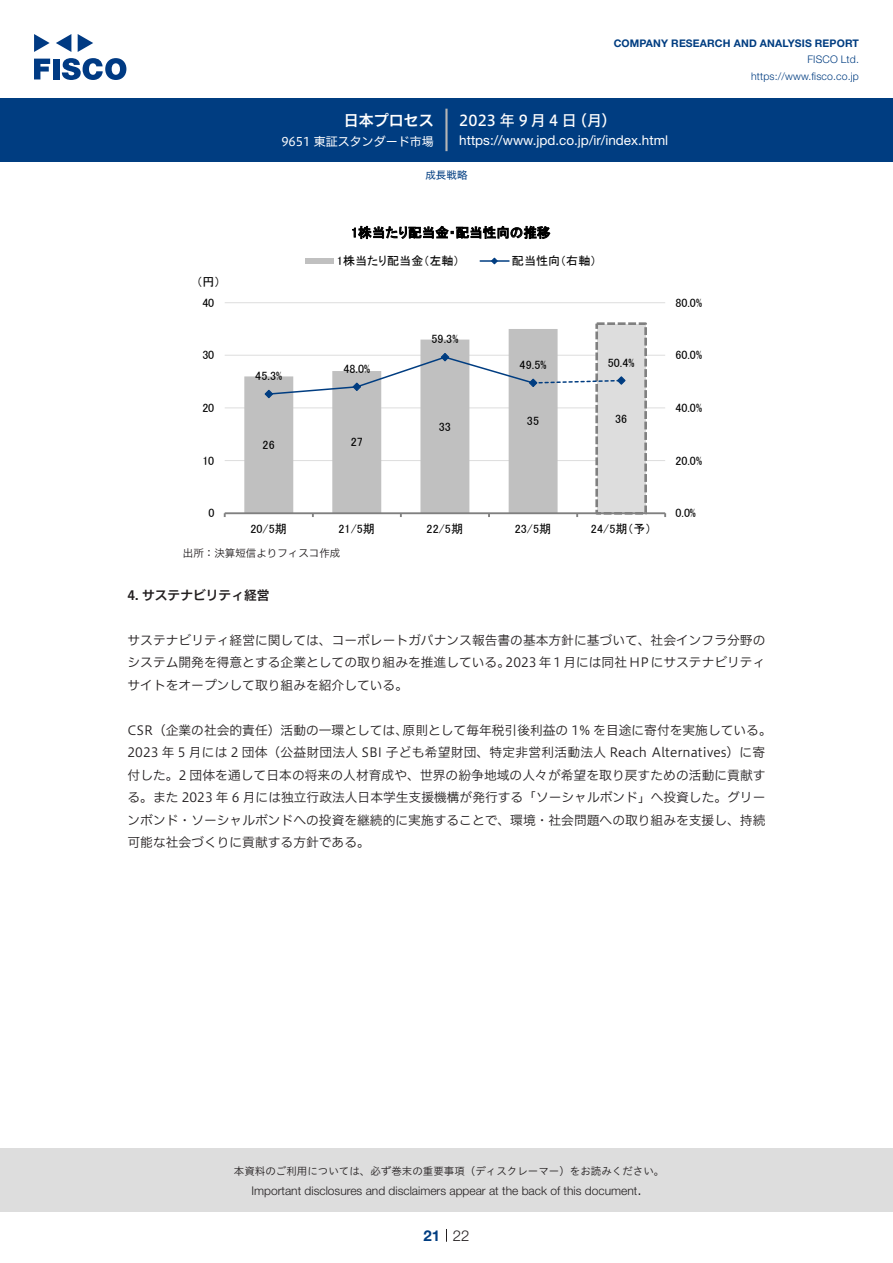
<style>
.page{position:relative;width:893px;height:1263px;background:#fff}
.page>*{position:absolute;margin:0;border:0;box-sizing:border-box;transform-origin:0 0}
.t1{font:15px "Hiragino UD Sans F Std N W5";letter-spacing:.215em;color:#fff}
.t2{font:15px "Hiragino UD Sans F Std N W6";color:#fff}
.t3{font:300 15px "Helvetica Neue LT Std";color:#231f20}
.t4{font:700 15px "Helvetica Neue LT Std";color:#003d81}
.t5{font:13.5px "Helvetica Neue LT Std";color:#fff}
.t6{font:13.5px "MS P Gothic";color:#000}
.t7{font:12.75px/22.5px "Hiragino UD Sans F Std N W3";color:#231f20}
.t8{font:12.75px "Hiragino UD Sans F Std N W6";color:#231f20}
.t9{font:12px "MS P Gothic";letter-spacing:.005em;color:#000}
.t10{font:300 12px "Helvetica Neue LT Std";color:#231f20}
.t11{font:12px "Hiragino UD Sans F Std N W4";color:#fff}
.t12{font:10.5px "Hiragino UD Sans Std W3";color:#231f20}
.t13{font:700 10.5px "Helvetica Neue LT Std";letter-spacing:.015em;color:#003d81}
.t14{font:300 10.5px/16.5px "Helvetica Neue LT Std";letter-spacing:.015em;color:#003d81;text-align:right}
.t15{font:10.5px "Hiragino UD Sans F Std N W3";color:#231f20}
.t16{font:10.5px "Hiragino UD Sans F Std N W4";color:#003d81}
</style>
<div class="page">
<div style="left:0;top:1148px;width:893px;height:64px;background:#ddd"></div>
<svg style="left:34px;top:59px;width:16px;height:20px"></svg>
<div style="left:53px;top:59px;width:6px;height:20px;background:#003a83"></div>
<svg style="left:62px;top:58px;width:64px;height:22px"></svg>
<svg style="left:34px;top:34px;width:16px;height:18px"></svg>
<svg style="left:78px;top:34px;width:15px;height:18px"></svg>
<svg style="left:56px;top:34px;width:15px;height:18px"></svg>
<div style="left:0;top:98px;width:893px;height:64px;background:#003d81"></div>
<hr style="left:445px;top:109px;width:3px;height:42px;background:#b5b5b6">
<svg style="left:446px;top:1229px;width:1px;height:13px"></svg>
<hr style="left:225px;top:460px;width:440px;height:1px;background:#ddd">
<hr style="left:225px;top:407px;width:440px;height:1px;background:#ddd">
<hr style="left:225px;top:355px;width:440px;height:1px;background:#ddd">
<hr style="left:225px;top:302px;width:440px;height:1px;background:#ddd">
<div style="left:597px;top:324px;width:49px;height:189px;background:#ddd"></div>
<div style="left:595px;top:322px;width:52px;height:193px;border:3px dashed #808080"></div>
<svg style="left:244px;top:329px;width:314px;height:183px;fill:#c0c0c0"></svg>
<hr style="left:225px;top:512px;width:440px;height:2px;background:#808080">
<svg style="left:264px;top:352px;width:362px;height:47px"></svg>
<div style="left:305px;top:258px;width:29px;height:6px;background:#c0c0c0"></div>
<hr style="left:480px;top:260px;width:29px;height:2px;background:#003d81">
<svg style="left:490px;top:257px;width:8px;height:8px"></svg>
<p class="t2" style="left:344px;top:109px;width:92px">日本プロセス</p>
<p class="t11" style="left:281px;top:132px;width:154px">9651 東証スタンダード市場</p>
<p class="t13" style="left:614px;top:37px;width:247px">COMPANY RESEARCH AND ANALYSIS REPORT</p>
<p class="t14" style="left:751px;top:51px;width:109px">FISCO Ltd. https://www.fisco.co j p.</p>
<p class="t1" style="left:459px;top:109px;width:119px">2023年9月4日</p>
<p class="t1" style="left:572px;top:109px;width:46px">（月(</p>
<p class="t5" style="left:459px;top:132px;width:210px">https://www.jpd.co j p. /i r/ index.html</p>
<p class="t16" style="left:425px;top:167px;width:43px">成長戦略</p>
<p class="t6" style="left:351px;top:226px;width:201px">1株当たり配当金・配当性向の推移</p>
<p class="t9" style="left:512px;top:255px;width:86px">配当性向（右軸(</p>
<p class="t9" style="left:337px;top:255px;width:124px">1株当たり配当金（左軸）</p>
<p class="t9" style="left:196px;top:275px;width:26px">円（ (</p>
<p class="t9" style="left:202px;top:296px;width:13px">40</p>
<p class="t9" style="left:676px;top:296px;width:28px">80.0%</p>
<p class="t9" style="left:431px;top:333px;width:28px">59.3%</p>
<p class="t9" style="left:202px;top:349px;width:13px">30</p>
<p class="t9" style="left:255px;top:370px;width:28px">45.3%</p>
<p class="t9" style="left:343px;top:363px;width:28px">48.0%</p>
<p class="t9" style="left:520px;top:359px;width:28px">49.5%</p>
<p class="t9" style="left:608px;top:356px;width:28px">50.4%</p>
<p class="t9" style="left:676px;top:349px;width:28px">60.0%</p>
<p class="t9" style="left:202px;top:402px;width:13px">20</p>
<p class="t9" style="left:676px;top:402px;width:28px">40.0%</p>
<p class="t9" style="left:439px;top:420px;width:14px">33</p>
<p class="t9" style="left:527px;top:415px;width:14px">35</p>
<p class="t9" style="left:615px;top:412px;width:14px">36</p>
<p class="t9" style="left:263px;top:439px;width:14px">26</p>
<p class="t9" style="left:351px;top:436px;width:14px">27</p>
<p class="t9" style="left:202px;top:454px;width:13px">10</p>
<p class="t9" style="left:676px;top:454px;width:28px">20.0%</p>
<p class="t9" style="left:208px;top:507px;width:8px">0</p>
<p class="t9" style="left:676px;top:507px;width:22px">0.0%</p>
<p class="t9" style="left:250px;top:522px;width:38px">20/5期</p>
<p class="t9" style="left:338px;top:522px;width:38px">21/5期</p>
<p class="t9" style="left:427px;top:522px;width:38px">22/5期</p>
<p class="t9" style="left:515px;top:522px;width:38px">23/5期</p>
<p class="t9" style="left:591px;top:522px;width:62px">24/5期予（ (</p>
<p class="t15" style="left:183px;top:545px;width:159px">出所：決算短信よりフィスコ作成</p>
<p class="t8" style="left:128px;top:585px;width:144px">4. サステナビリティ経営</p>
<p class="t7" style="left:128px;top:628px;width:639px;text-align:right">サステナビリティ経営に関しては、コーポレートガバナンス報告書の基本方針に基づいて、社会インフラ分野の<br>2023 年 1 月には同社 HP にサステナビリティ</p>
<p class="t7" style="left:128px;top:650px;width:384px">システム開発を得意とする企業としての取り組みを推進している。サイトをオープンして取り組みを紹介している。</p>
<p class="t7" style="left:403px;top:718px;width:371px">原則として毎年税引後利益の 1% を目途に寄付を実施している。</p>
<p class="t7" style="left:128px;top:718px;width:639px">CSR（企業の社会的責任）活動の一環としては、<br>2023 年 5 月には 2 団体（公益財団法人 SBI 子ども希望財団、特定非営利活動法人 Reach Alternatives）に寄付した。2 団体を通して日本の将来の人材育成や、世界の紛争地域の人々が希望を取り戻すための活動に貢献する。また 2023 年 6 月には独立行政法人日本学生支援機構が発行する「ソーシャルボンド」へ投資した。グリーンボンド・ソーシャルボンドへの投資を継続的に実施することで、環境・社会問題への取り組みを支援し、持続可能な社会づくりに貢献する方針である。</p>
<p class="t12" style="left:234px;top:1163px;width:432px">本資料のご利用については、必ず巻末の重要事項（ディスクレーマー）をお読みください。</p>
<p class="t3" style="left:637px;top:1180px;width:6px">.</p>
<p class="t10" style="left:251px;top:1183px;width:387px">Important disclosures and disclaimers appear at the back of this document</p>
<p class="t4" style="left:423px;top:1226px;width:18px">21</p>
<p class="t3" style="left:453px;top:1226px;width:18px">22</p>
</div>
